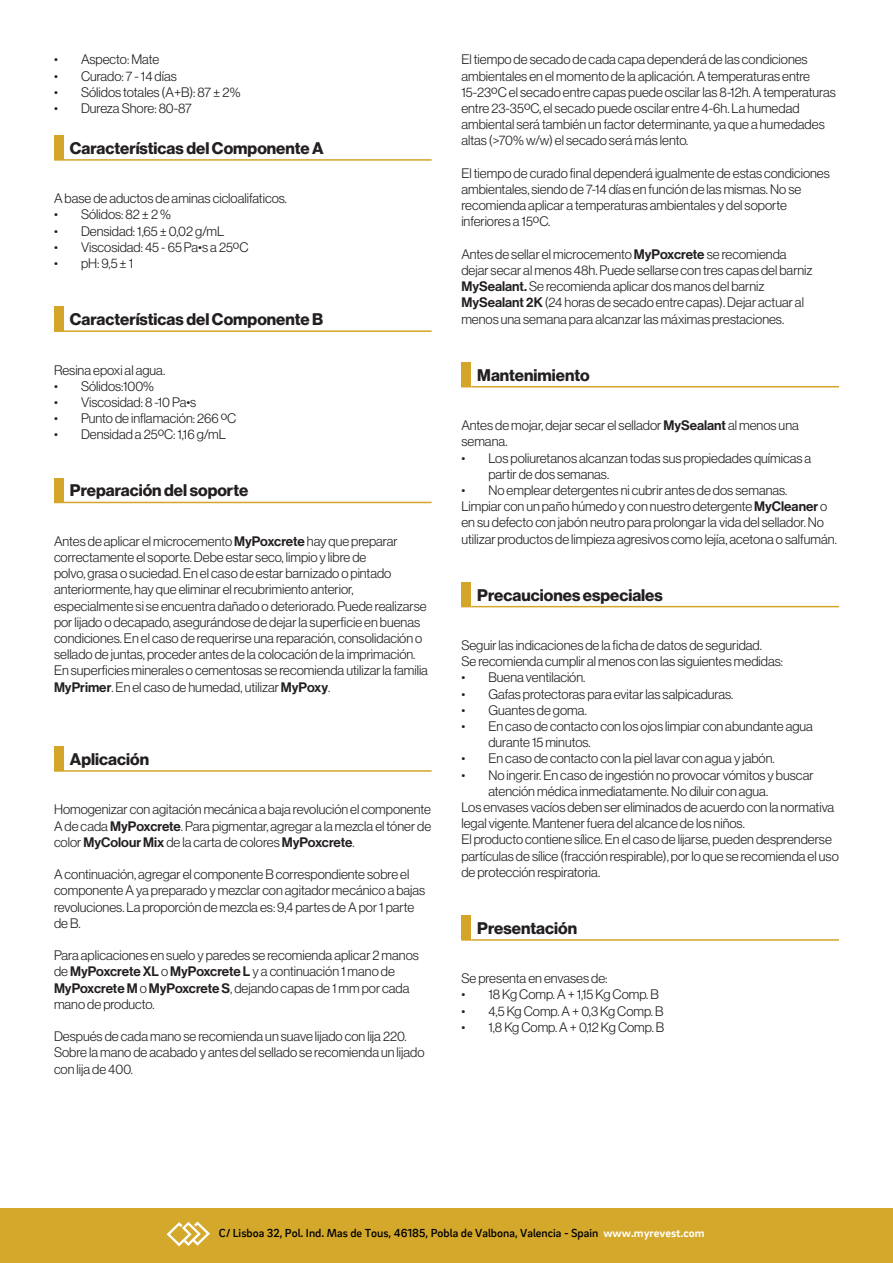
<style>
.page{position:relative;width:893px;height:1263px;background:#fff}
.page>*{position:absolute;margin:0;border:0;box-sizing:border-box;transform-origin:0 0}
.t1{font:16.5px "N Haas Grotesk DS Pro 75 Bd";color:#231f20}
.t2{font:13.5px/16.2px "N Haas Grotesk DS Pro 45 Lt";color:#231f20}
.t3{font:500 12px "Brix Sans";color:#000001}
.s1{font-family:"N Haas Grotesk DS Pro 65 Md"}
.s2{font-weight:700;color:#fff}
</style>
<div class="page">
<div style="left:0;top:1209px;width:893px;height:54px;background:#d4a82a"></div>
<svg style="left:167px;top:1221px;width:43px;height:25px"></svg>
<div style="left:54px;top:135px;width:10px;height:25px;background:#d4a529"></div>
<hr style="left:64px;top:159px;width:368px;height:2px;background:#d4a529">
<div style="left:54px;top:306px;width:10px;height:25px;background:#d4a529"></div>
<hr style="left:64px;top:330px;width:368px;height:2px;background:#d4a529">
<div style="left:54px;top:478px;width:10px;height:24px;background:#d4a529"></div>
<hr style="left:64px;top:502px;width:368px;height:1px;background:#d4a529">
<div style="left:54px;top:746px;width:10px;height:25px;background:#d4a529"></div>
<hr style="left:64px;top:770px;width:368px;height:2px;background:#d4a529">
<div style="left:461px;top:362px;width:10px;height:25px;background:#d4a529"></div>
<hr style="left:471px;top:386px;width:368px;height:1px;background:#d4a529">
<div style="left:461px;top:582px;width:10px;height:25px;background:#d4a529"></div>
<hr style="left:471px;top:606px;width:368px;height:1px;background:#d4a529">
<div style="left:461px;top:915px;width:10px;height:25px;background:#d4a529"></div>
<hr style="left:471px;top:939px;width:368px;height:2px;background:#d4a529">
<p class="t2" style="left:54px;top:52px;width:107px">• Aspecto: Mate</p>
<p class="t2" style="left:54px;top:68px;width:124px">• Curado: 7 - 14 días</p>
<p class="t2" style="left:54px;top:84px;width:188px">• Sólidos totales (A+B): 87 ± 2%</p>
<p class="t2" style="left:54px;top:100px;width:139px">• Dureza Shore: 80-87</p>
<p class="t1" style="left:70px;top:138px;width:255px">Características del Componente A</p>
<p class="t2" style="left:54px;top:190px;width:235px">A base de aductos de aminas cicloalifaticos.</p>
<p class="t2" style="left:54px;top:207px;width:118px">• Sólidos: 82 ± 2 %</p>
<p class="t2" style="left:54px;top:223px;width:172px">• Densidad: 1,65 ± 0,02 g/mL</p>
<p class="t2" style="left:54px;top:239px;width:196px">• Viscosidad: 45 - 65 Pa•s a 25ºC</p>
<p class="t2" style="left:54px;top:255px;width:81px">• pH: 9,5 ± 1</p>
<p class="t1" style="left:70px;top:310px;width:255px">Características del Componente B</p>
<p class="t2" style="left:54px;top:362px;width:113px">Resina epoxi al agua.</p>
<p class="t2" style="left:54px;top:378px;width:101px">• Sólidos:100%</p>
<p class="t2" style="left:54px;top:394px;width:144px">• Viscosidad: 8 -10 Pa•s</p>
<p class="t2" style="left:54px;top:410px;width:184px">• Punto de inflamación: 266 ºC</p>
<p class="t2" style="left:54px;top:426px;width:174px">• Densidad a 25ºC: 1,16 g/mL</p>
<p class="t1" style="left:70px;top:481px;width:180px">Preparación del soporte</p>
<p class="t2" style="left:54px;top:533px;width:345px">Antes de aplicar el microcemento <span class="s1">MyPoxcrete</span> hay que preparar correctamente el soporte. Debe estar seco, limpio y libre de polvo, grasa o suciedad. En el caso de estar barnizado o pintado anteriormente, hay que eliminar el recubrimiento anterior,</p>
<p class="t2" style="left:54px;top:598px;width:376px">especialmente si se encuentra dañado o deteriorado. Puede realizarse por lijado o decapado, asegurándose de dejar la superficie en buenas condiciones. En el caso de requerirse una reparación, consolidación o sellado de juntas, proceder antes de la colocación de la imprimación.<br>En superficies minerales o cementosas se recomienda utilizar la familia <span class="s1">MyPrimer</span>. En el caso de humedad, utilizar <span class="s1">MyPoxy</span>.</p>
<p class="t1" style="left:70px;top:749px;width:81px">Aplicación</p>
<p class="t2" style="left:54px;top:801px;width:379px;text-align:justify">Homogenizar con agitación mecánica a baja revolución el componente A de cada <span class="s1">MyPoxcrete</span>. Para pigmentar, agregar a la mezcla el tóner de color <span class="s1">MyColour Mix</span> de la carta de colores <span class="s1">MyPoxcrete</span>.</p>
<p class="t2" style="left:54px;top:866px;width:373px">A continuación, agregar el componente B correspondiente sobre el componente A ya preparado y mezclar con agitador mecánico a bajas revoluciones. La proporción de mezcla es: 9,4 partes de A por 1 parte de B.</p>
<p class="t2" style="left:54px;top:947px;width:366px">Para aplicaciones en suelo y paredes se recomienda aplicar 2 manos de <span class="s1">MyPoxcreteXL</span> o <span class="s1">MyPoxcrete L</span> y a continuación 1 mano de <span class="s1">MyPoxcrete M</span> o <span class="s1">MyPoxcreteS</span>, dejando capas de 1 mm por cada mano de producto.</p>
<p class="t2" style="left:54px;top:1028px;width:372px">Después de cada mano se recomienda un suave lijado con lija 220.<br>Sobre la mano de acabado y antes del sellado se recomienda un lijado con lija de 400.</p>
<p class="t2" style="left:461px;top:52px;width:376px">El tiempo de secado de cada capa dependerá de las condiciones ambientales en el momento de la aplicación. A temperaturas entre 15-23ºC el secado entre capas puede oscilar las 8-12h. A temperaturas entre 23-35ºC, el secado puede oscilar entre 4-6h. La humedad ambiental será también un factor determinante, ya que a humedades altas (&gt;70% w/w) el secado será más lento.</p>
<p class="t2" style="left:461px;top:165px;width:370px">El tiempo de curado final dependerá igualmente de estas condiciones ambientales, siendo de 7-14 días en función de las mismas. No se recomienda aplicar a temperaturas ambientales y del soporte</p>
<p class="t2" style="left:461px;top:214px;width:90px">inferiores a 15ºC.</p>
<p class="t2" style="left:461px;top:246px;width:353px">Antes de sellar el microcemento <span class="s1">MyPoxcrete</span> se recomienda dejar secar al menos 48h. Puede sellarse con tres capas del barniz<br><span class="s1">MySealant.</span> Se recomienda aplicar dos manos del barniz</p>
<p class="t2" style="left:461px;top:295px;width:344px"><span class="s1">MySealant 2K</span> (24 horas de secado entre capas). Dejar actuar al menos una semana para alcanzar las máximas prestaciones.</p>
<p class="t1" style="left:477px;top:365px;width:114px">Mantenimiento</p>
<p class="t2" style="left:461px;top:417px;width:339px">Antes de mojar, dejar secar el sellador <span class="s1">MySealant</span> al menos una semana.</p>
<p class="t2" style="left:488px;top:450px;width:324px;text-indent:-27px">• Los poliuretanos alcanzan todas sus propiedades químicas a partir de dos semanas.</p>
<p class="t2" style="left:461px;top:482px;width:328px">• No emplear detergentes ni cubrir antes de dos semanas.</p>
<p class="t2" style="left:461px;top:498px;width:377px">Limpiar con un paño húmedo y con nuestro detergente <span class="s1">MyCleaner</span> o en su defecto con jabón neutro para prolongar la vida del sellador. No utilizar productos de limpieza agresivos como lejía, acetona o salfumán.</p>
<p class="t1" style="left:477px;top:585px;width:187px">Precauciones especiales</p>
<p class="t2" style="left:461px;top:637px;width:302px">Seguir las indicaciones de la ficha de datos de seguridad.</p>
<p class="t2" style="left:461px;top:653px;width:323px">Se recomienda cumplir al menos con las siguientes medidas:</p>
<p class="t2" style="left:461px;top:669px;width:126px">• Buena ventilación.</p>
<p class="t2" style="left:461px;top:686px;width:273px">• Gafas protectoras para evitar las salpicaduras.</p>
<p class="t2" style="left:461px;top:702px;width:127px">• Guantes de goma.</p>
<p class="t2" style="left:488px;top:718px;width:326px;text-indent:-27px">• En caso de contacto con los ojos limpiar con abundante agua durante 15 minutos.</p>
<p class="t2" style="left:461px;top:750px;width:315px">• En caso de contacto con la piel lavar con agua y jabón.</p>
<p class="t2" style="left:488px;top:767px;width:327px;text-indent:-27px">• No ingerir. En caso de ingestión no provocar vómitos y buscar atención médica inmediatamente. No diluir con agua.</p>
<p class="t2" style="left:461px;top:799px;width:374px">Los envases vacíos deben ser eliminados de acuerdo con la normativa legal vigente. Mantener fuera del alcance de los niños.</p>
<p class="t2" style="left:461px;top:831px;width:379px">El producto contiene sílice. En el caso de lijarse, pueden desprenderse partículas de sílice (fracción respirable), por lo que se recomienda el uso de protección respiratoria.</p>
<p class="t1" style="left:477px;top:918px;width:101px">Presentación</p>
<p class="t2" style="left:461px;top:970px;width:148px">Se presenta en envases de:</p>
<p class="t2" style="left:461px;top:987px;width:199px">• 18 Kg Comp. A + 1,15 Kg Comp. B</p>
<p class="t2" style="left:461px;top:1003px;width:204px">• 4,5 Kg Comp. A + 0,3 Kg Comp. B</p>
<p class="t2" style="left:461px;top:1019px;width:204px">• 1,8 Kg Comp. A + 0,12 Kg Comp. B</p>
<p class="t3" style="left:219px;top:1225px;width:487px">C/ Lisboa 32, Pol. Ind. Mas de Tous, 46185, Pobla de Valbona, Valencia - Spain <span class="s2">www.myrevest.com</span></p>
</div>
